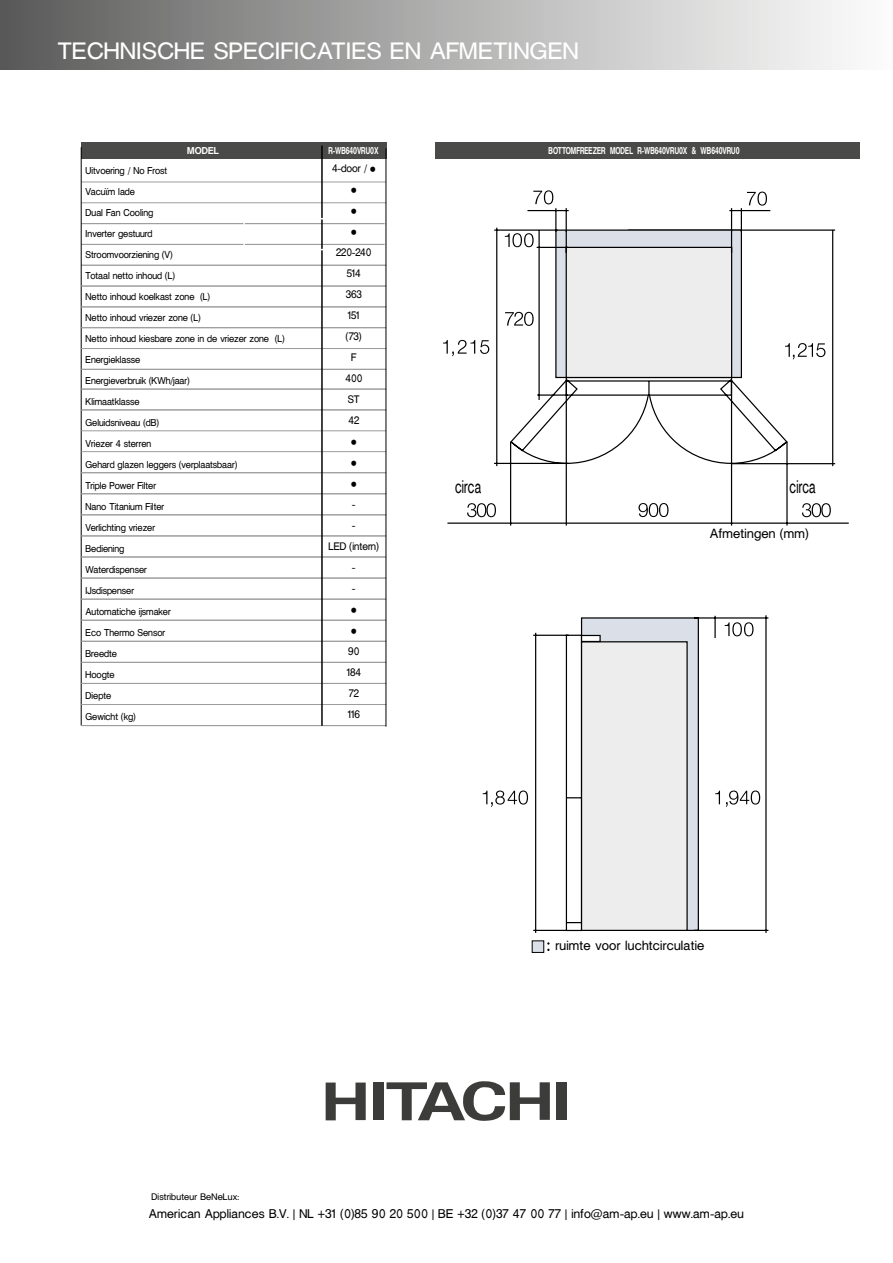
<style>
.page{position:relative;width:893px;height:1263px;background:#fff}
.page>*{position:absolute;margin:0;border:0;box-sizing:border-box;transform-origin:0 0}
.t1{font:22.5px "Mg Helvetica UC Pol";color:#fff;scale:1.06 1}
.t2{font:17.4px "Mg Helvetica UC Pol";color:#000;scale:.68 1}
.t3{font:12.6px "Mg Helvetica UC Pol";color:#000}
.t4{font:12px "Mg Helvetica UC Pol";color:#000}
.t5{font:10.35px/21px "Mg Helvetica UC Pol";letter-spacing:-.02em;color:#000;text-align:center;scale:.96 1}
.t6{font:9.45px "Mg Helvetica UC Pol";letter-spacing:-.02em;color:#000;scale:.96 1}
.t7{font:700 9.45px "Mg Helvetica UC Pol";letter-spacing:-.02em;color:#fff;scale:.7 1}
.t8{font:700 9.45px "Mg Helvetica UC Pol";letter-spacing:-.02em;color:#fff;scale:.96 1}
.t9{font:9px "Mg Helvetica UC Pol";color:#000}
</style>
<div class="page">
<svg style="left:256px;top:208px;width:593px;height:319px"></svg>
<svg style="left:467px;top:503px;width:29px;height:14px"></svg>
<svg style="left:802px;top:503px;width:29px;height:14px"></svg>
<svg style="left:505px;top:233px;width:29px;height:14px"></svg>
<svg style="left:638px;top:503px;width:30px;height:14px"></svg>
<svg style="left:443px;top:340px;width:46px;height:16px"></svg>
<svg style="left:505px;top:312px;width:29px;height:14px"></svg>
<svg style="left:533px;top:190px;width:20px;height:14px"></svg>
<svg style="left:747px;top:192px;width:20px;height:14px"></svg>
<svg style="left:785px;top:343px;width:40px;height:16px"></svg>
<div style="left:233px;top:203px;width:182px;height:47px;background:#fff"></div>
<div style="left:0;top:0;width:893px;height:70px;background:linear-gradient(to right,#5d5d5c,#fff)"></div>
<div style="left:81px;top:142px;width:305px;height:16px;background:#4a4a49"></div>
<hr style="left:81px;top:182px;width:305px;height:1px;background:#9d9d9c">
<hr style="left:81px;top:203px;width:305px;height:1px;background:#9d9d9c">
<hr style="left:81px;top:223px;width:305px;height:1px;background:#9d9d9c">
<hr style="left:81px;top:244px;width:305px;height:1px;background:#9d9d9c">
<hr style="left:81px;top:265px;width:305px;height:1px;background:#9d9d9c">
<hr style="left:81px;top:147px;width:1px;height:578px;background:#000">
<div style="left:436px;top:142px;width:424px;height:16px;background:#4a4a49"></div>
<hr style="left:81px;top:286px;width:305px;height:1px;background:#9d9d9c">
<hr style="left:81px;top:307px;width:305px;height:1px;background:#9d9d9c">
<hr style="left:81px;top:327px;width:305px;height:1px;background:#9d9d9c">
<hr style="left:81px;top:348px;width:305px;height:1px;background:#9d9d9c">
<hr style="left:81px;top:369px;width:305px;height:1px;background:#9d9d9c">
<hr style="left:81px;top:389px;width:305px;height:1px;background:#9d9d9c">
<hr style="left:81px;top:410px;width:305px;height:1px;background:#9d9d9c">
<hr style="left:81px;top:431px;width:305px;height:1px;background:#9d9d9c">
<hr style="left:81px;top:451px;width:305px;height:1px;background:#9d9d9c">
<hr style="left:81px;top:472px;width:305px;height:1px;background:#9d9d9c">
<hr style="left:81px;top:493px;width:305px;height:1px;background:#9d9d9c">
<hr style="left:81px;top:515px;width:305px;height:1px;background:#9d9d9c">
<hr style="left:81px;top:536px;width:305px;height:1px;background:#9d9d9c">
<hr style="left:81px;top:557px;width:305px;height:1px;background:#9d9d9c">
<hr style="left:81px;top:578px;width:305px;height:1px;background:#9d9d9c">
<hr style="left:81px;top:599px;width:305px;height:1px;background:#9d9d9c">
<hr style="left:81px;top:620px;width:305px;height:1px;background:#9d9d9c">
<hr style="left:81px;top:641px;width:305px;height:1px;background:#9d9d9c">
<hr style="left:81px;top:662px;width:305px;height:1px;background:#9d9d9c">
<hr style="left:81px;top:683px;width:305px;height:1px;background:#9d9d9c">
<hr style="left:81px;top:704px;width:305px;height:1px;background:#9d9d9c">
<hr style="left:81px;top:725px;width:305px;height:1px;background:#9d9d9c">
<hr style="left:321px;top:146px;width:2px;height:580px;background:#000">
<svg style="left:533px;top:615px;width:236px;height:318px"></svg>
<div style="left:582px;top:642px;width:105px;height:288px;background:#ededed"></div>
<div style="left:581px;top:641px;width:107px;height:290px;border:1px solid #000"></div>
<div style="left:582px;top:635px;width:18px;height:6px;background:#fff"></div>
<div style="left:581px;top:635px;width:20px;height:7px;border:1px solid #000"></div>
<svg style="left:483px;top:790px;width:45px;height:17px"></svg>
<svg style="left:715px;top:791px;width:5px;height:13px"></svg>
<svg style="left:726px;top:790px;width:34px;height:17px"></svg>
<svg style="left:725px;top:622px;width:28px;height:14px"></svg>
<svg style="left:547px;top:942px;width:2px;height:9px"></svg>
<div style="left:532px;top:941px;width:12px;height:11px;background:#dbe0e8"></div>
<div style="left:532px;top:940px;width:12px;height:13px;border:1px solid #000"></div>
<hr style="left:386px;top:148px;width:1px;height:579px;background:#000">
<svg style="left:326px;top:1082px;width:40px;height:38px"></svg>
<div style="left:373px;top:1082px;width:10px;height:38px;background:#3c3c3b"></div>
<div style="left:557px;top:1082px;width:10px;height:38px;background:#3c3c3b"></div>
<svg style="left:386px;top:1081px;width:164px;height:40px"></svg>
<h1 class="t1" style="left:58px;top:37px;width:493px">TECHNISCHE SPECIFICATIES EN AFMETINGEN</h1>
<p class="t8" style="left:187px;top:144px;width:35px">MODEL</p>
<p class="t7" style="left:328px;top:144px;width:73px">R-WB640VRU0X</p>
<p class="t7" style="left:549px;top:144px;width:274px">BOTTOMFREEZER MODEL R-WB640VRU0X &amp; WB640VRU0</p>
<p class="t6" style="left:86px;top:165px;width:87px">Uitvoering / No Frost</p>
<p class="t6" style="left:86px;top:186px;width:53px">Vacuúm lade</p>
<p class="t6" style="left:86px;top:207px;width:72px">Dual Fan Cooling</p>
<p class="t6" style="left:86px;top:228px;width:72px">Inverter gestuurd</p>
<p class="t6" style="left:86px;top:249px;width:92px">Stroomvoorziening (V)</p>
<p class="t6" style="left:86px;top:270px;width:95px">Totaal netto inhoud (L)</p>
<p class="t6" style="left:86px;top:291px;width:131px">Netto inhoud koelkast zone (L)</p>
<p class="t6" style="left:86px;top:312px;width:121px">Netto inhoud vriezer zone (L)</p>
<p class="t6" style="left:86px;top:333px;width:209px">Netto inhoud kiesbare zone in de vriezer zone (L)</p>
<p class="t6" style="left:86px;top:354px;width:59px">Energieklasse</p>
<p class="t6" style="left:86px;top:375px;width:110px">Energieverbruik (KWh/jaar)</p>
<p class="t6" style="left:86px;top:396px;width:58px">Klimaatklasse</p>
<p class="t6" style="left:86px;top:417px;width:78px">Geluidsniveau (dB)</p>
<p class="t6" style="left:86px;top:438px;width:70px">Vriezer 4 sterren</p>
<p class="t6" style="left:86px;top:459px;width:160px">Gehard glazen leggers (verplaatsbaar)</p>
<p class="t6" style="left:86px;top:480px;width:75px">Triple Power Filter</p>
<p class="t6" style="left:86px;top:501px;width:84px">Nano Titanium Filter</p>
<p class="t6" style="left:86px;top:522px;width:74px">Verlichting vriezer</p>
<p class="t6" style="left:86px;top:543px;width:42px">Bediening</p>
<p class="t6" style="left:86px;top:564px;width:66px">Waterdispenser</p>
<p class="t6" style="left:86px;top:585px;width:52px">IJsdispenser</p>
<p class="t6" style="left:86px;top:606px;width:90px">Automatiche ijsmaker</p>
<p class="t6" style="left:86px;top:627px;width:85px">Eco Thermo Sensor</p>
<p class="t6" style="left:86px;top:648px;width:35px">Breedte</p>
<p class="t6" style="left:86px;top:669px;width:32px">Hoogte</p>
<p class="t6" style="left:86px;top:690px;width:28px">Diepte</p>
<p class="t6" style="left:86px;top:711px;width:54px">Gewicht (kg)</p>
<p class="t5" style="left:329px;top:157px;width:54px">4-door / • •<br>•<br>•<br>220-240<br>514<br>363<br>151<br>(73)<br>F<br>400<br>ST<br>42<br>•<br>•<br>•<br>-<br>-<br>LED (intern) -<br>-<br>•<br>•<br>90<br>184<br>72<br>116</p>
<h2 class="t2" style="left:455px;top:477px;width:40px">circa</h2>
<h2 class="t2" style="left:789px;top:477px;width:40px">circa</h2>
<h3 class="t3" style="left:710px;top:525px;width:101px">Afmetingen (mm)</h3>
<h3 class="t3" style="left:555px;top:938px;width:151px">ruimte voor luchtcirculatie</h3>
<p class="t9" style="left:151px;top:1191px;width:89px">Distributeur BeNeLux:</p>
<p class="t4" style="left:149px;top:1206px;width:597px">American Appliances B.V. | NL +31 (0)85 90 20 500 | BE +32 (0)37 47 00 77 | info@am-ap.eu | www.am-ap.eu</p>
</div>
